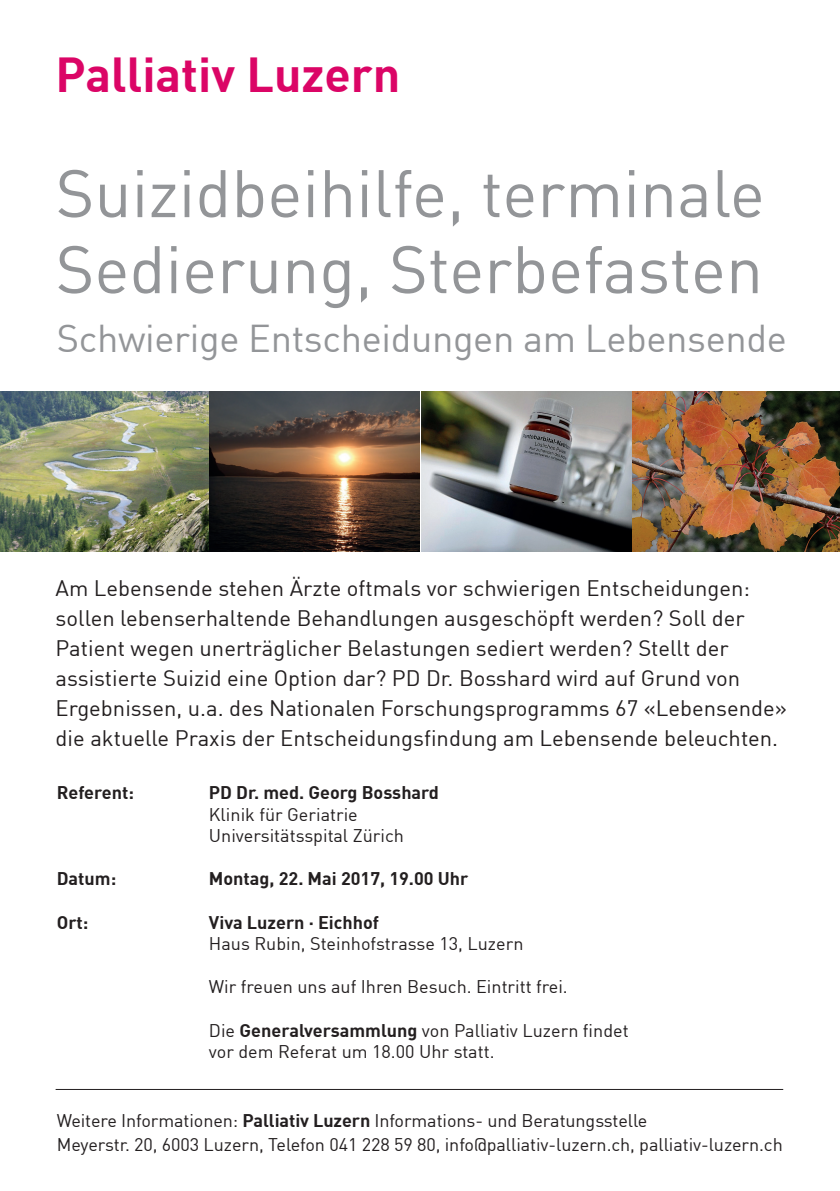
<style>
.page{position:relative;width:840px;height:1191px;background:#fff}
.page>*{position:absolute;margin:0;border:0;box-sizing:border-box;transform-origin:0 0}
.t1{font:66px/76px "DIN";color:#939598}
.t2{font:700 48px "DIN";color:#db0566}
.t3{font:38px "DIN";letter-spacing:-.01em;color:#939598}
.t4{font:22px/30px "DIN";color:#231f20}
.t5{font:18px "DIN";letter-spacing:-.005em;color:#231f20}
.t6{font:700 18px "DIN";color:#231f20}
.s1{font-weight:700}
</style>
<div class="page">
<img style="left:0;top:391px;width:419px;height:161px">
<img style="left:421px;top:391px;width:418px;height:161px">
<hr style="left:56px;top:1089px;width:726px;height:1px;background:#231f20">
<p class="t2" style="left:56px;top:43px;width:346px">Palliativ Luzern</p>
<p class="t1" style="left:56px;top:154px;width:710px">Suizidbeihilfe, terminale<br>Sedierung, Sterbefasten</p>
<p class="t3" style="left:57px;top:314px;width:731px">Schwierige Entscheidungen am Lebensende</p>
<p class="t4" style="left:56px;top:572px;width:695px">Am Lebensende stehen Ärzte oftmals vor schwierigen Entscheidungen:</p>
<p class="t4" style="left:56px;top:602px;width:690px">sollen lebenserhaltende Behandlungen ausgeschöpft werden? Soll der</p>
<p class="t4" style="left:56px;top:632px;width:674px">Patient wegen unerträglicher Belastungen sediert werden? Stellt der</p>
<p class="t4" style="left:56px;top:662px;width:685px">assistierte Suizid eine Option dar? PD Dr. Bosshard wird auf Grund von</p>
<p class="t4" style="left:56px;top:692px;width:732px">Ergebnissen, u.a. des Nationalen Forschungsprogramms 67 «Lebensende» die aktuelle Praxis der Entscheidungsfindung am Lebensende beleuchten.</p>
<p class="t6" style="left:57px;top:780px;width:79px">Referent:</p>
<p class="t6" style="left:209px;top:780px;width:231px">PD Dr. med. Georg Bosshard</p>
<p class="t5" style="left:209px;top:803px;width:150px">Klinik für Geriatrie</p>
<p class="t5" style="left:209px;top:824px;width:196px">Universitätsspital Zürich</p>
<p class="t6" style="left:57px;top:867px;width:61px">Datum:</p>
<p class="t6" style="left:209px;top:867px;width:261px">Montag, 22. Mai 2017, 19.00 Uhr</p>
<p class="t6" style="left:57px;top:910px;width:33px">Ort:</p>
<p class="t6" style="left:209px;top:910px;width:171px">Viva Luzern · Eichhof</p>
<p class="t5" style="left:209px;top:932px;width:316px">Haus Rubin, Steinhofstrasse 13, Luzern</p>
<p class="t5" style="left:209px;top:975px;width:360px">Wir freuen uns auf Ihren Besuch. Eintritt frei.</p>
<p class="t5" style="left:209px;top:1018px;width:421px">Die <span class="s1">Generalversammlung</span> von Palliativ Luzern findet</p>
<p class="t5" style="left:209px;top:1040px;width:287px">vor dem Referat um 18.00 Uhr statt.</p>
<p class="t5" style="left:57px;top:1109px;width:592px">Weitere Informationen: <span class="s1">Palliativ Luzern</span> Informations- und Beratungsstelle</p>
<p class="t5" style="left:57px;top:1133px;width:727px">Meyerstr. 20, 6003 Luzern, Telefon 041 228 59 80, info@palliativ-luzern.ch, palliativ-luzern.ch</p>
</div>
